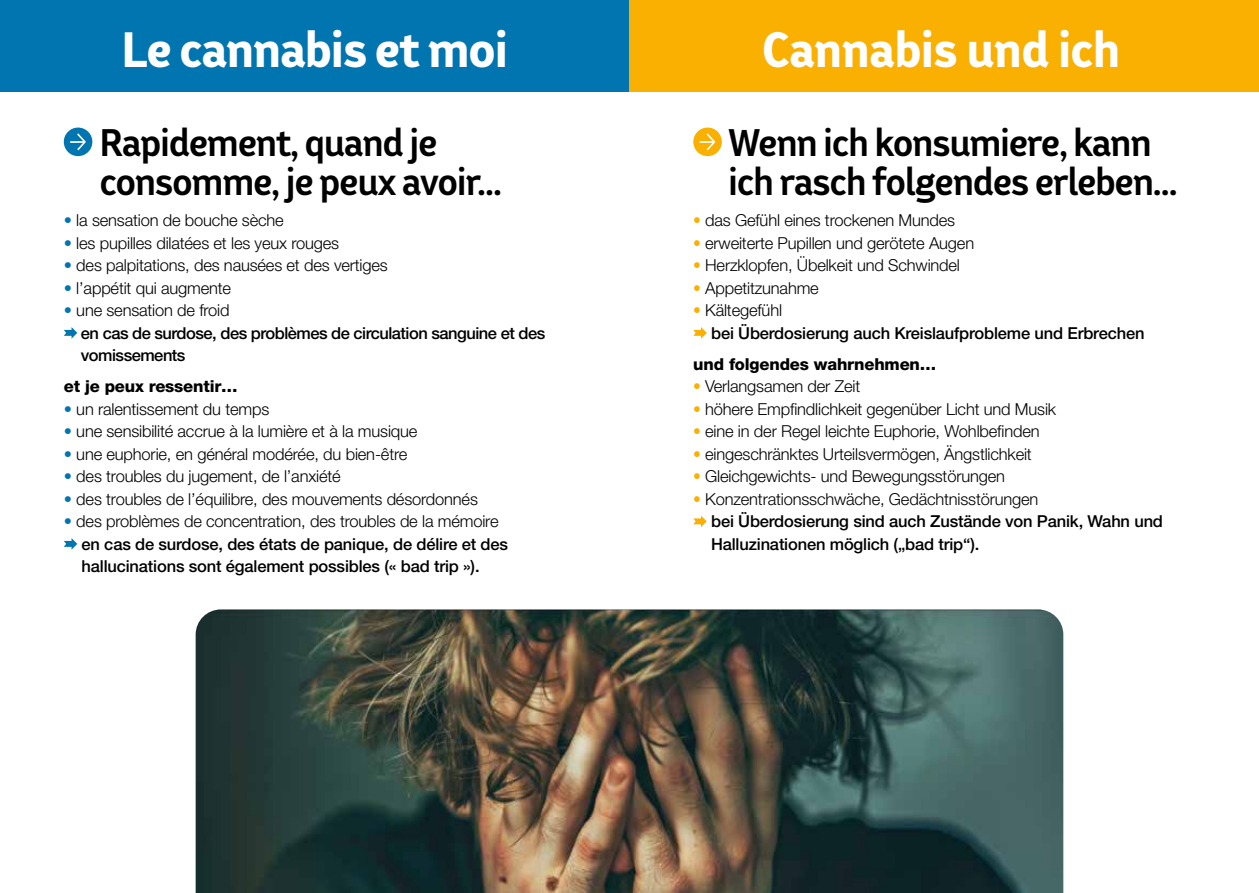
<style>
.page{position:relative;width:1259px;height:893px;background:#fff}
.page>*{position:absolute;margin:0;border:0;box-sizing:border-box;transform-origin:0 0}
.t1{font:800 46.5px "Bw Helder W1";letter-spacing:-.005em;color:#fff}
.t2{font:700 36px/39px "Bw Helder W1";letter-spacing:-.02em;color:#000}
.t3{font:300 16.5px "Helvetica Neue LT Pro";letter-spacing:-.01em;color:#000}
.t4{font:500 16.5px/22.5px "Helvetica Neue LT Pro";letter-spacing:-.01em;color:#000}
.t5{font:500 16.5px/22.5px "Helvetica Neue LT Pro";letter-spacing:-.03em;color:#000}
.t6{font:800 16.5px "Helvetica Neue LT Pro";letter-spacing:-.01em;color:#000}
.s1{color:#0075b0}
.s2{font-weight:300;color:#0075b0}
.s3{font-weight:300}
.s4{color:#f9b000}
.s5{font-weight:300;color:#f9b000}
</style>
<div class="page">
<div style="left:64px;top:128px;width:28px;height:28px;background:#0075b0;border-radius:50%"></div>
<svg style="left:70px;top:133px;width:16px;height:17px"></svg>
<svg style="left:64px;top:327px;width:13px;height:12px"></svg>
<svg style="left:64px;top:538px;width:13px;height:12px"></svg>
<div style="left:0;top:0;width:629px;height:91px;background:#0075b0"></div>
<div style="left:629px;top:0;width:630px;height:91px;background:#f9b000"></div>
<div style="left:693px;top:128px;width:29px;height:28px;background:#f9b000;border-radius:50%"></div>
<svg style="left:699px;top:133px;width:16px;height:17px"></svg>
<svg style="left:693px;top:327px;width:14px;height:12px"></svg>
<svg style="left:693px;top:516px;width:14px;height:11px"></svg>
<img style="left:196px;top:609px;width:867px;height:284px">
<h1 class="t1" style="left:122px;top:20px;width:387px">Le cannabis et moi</h1>
<h1 class="t1" style="left:762px;top:20px;width:359px">Cannabis und ich</h1>
<h2 class="t2" style="left:100px;top:123px;width:403px">Rapidement, quand je consomme, je peux avoir…</h2>
<p class="t3" style="left:64px;top:210px;width:221px"><span class="s1">•</span> la sensation de bouche sèche</p>
<p class="t3" style="left:64px;top:233px;width:277px"><span class="s1">•</span> les pupilles dilatées et les yeux rouges</p>
<p class="t3" style="left:64px;top:255px;width:325px"><span class="s1">•</span> des palpitations, des nausées et des vertiges</p>
<p class="t3" style="left:64px;top:278px;width:169px"><span class="s1">•</span> l’appétit qui augmente</p>
<p class="t5" style="left:81px;top:299px;width:466px;text-indent:-17px"><span class="s2">•</span> <span class="s3">une sensation de froid<br></span>en cas de surdose, des problèmes de circulation sanguine et des vomissements</p>
<p class="t6" style="left:64px;top:376px;width:175px">et je peux ressentir…</p>
<p class="t3" style="left:64px;top:399px;width:207px"><span class="s1">•</span> un ralentissement du temps</p>
<p class="t3" style="left:64px;top:421px;width:355px"><span class="s1">•</span> une sensibilité accrue à la lumière et à la musique</p>
<p class="t3" style="left:64px;top:444px;width:345px"><span class="s1">•</span> une euphorie, en général modérée, du bien-être</p>
<p class="t3" style="left:64px;top:466px;width:278px"><span class="s1">•</span> des troubles du jugement, de l’anxiété</p>
<p class="t3" style="left:64px;top:489px;width:416px"><span class="s1">•</span> des troubles de l’équilibre, des mouvements désordonnés</p>
<p class="t4" style="left:82px;top:510px;width:428px;text-indent:-18px"><span class="s2">•</span> <span class="s3">des problèmes de concentration, des troubles de la mémoire </span>en cas de surdose, des états de panique, de délire et des hallucinations sont également possibles (« bad trip »).</p>
<h2 class="t2" style="left:728px;top:123px;width:450px">Wenn ich konsumiere, kann ich rasch folgendes erleben…</h2>
<p class="t3" style="left:693px;top:210px;width:263px"><span class="s4">•</span> das Gefühl eines trockenen Mundes</p>
<p class="t3" style="left:693px;top:233px;width:282px"><span class="s4">•</span> erweiterte Pupillen und gerötete Augen</p>
<p class="t3" style="left:693px;top:255px;width:268px"><span class="s4">•</span> Herzklopfen, Übelkeit und Schwindel</p>
<p class="t3" style="left:693px;top:278px;width:127px"><span class="s4">•</span> Appetitzunahme</p>
<p class="t4" style="left:711px;top:299px;width:435px;text-indent:-18px"><span class="s5">•</span> <span class="s3">Kältegefühl<br></span>bei Überdosierung auch Kreislaufprobleme und Erbrechen</p>
<p class="t6" style="left:693px;top:354px;width:244px">und folgendes wahrnehmen…</p>
<p class="t3" style="left:693px;top:376px;width:168px"><span class="s4">•</span> Verlangsamen der Zeit</p>
<p class="t3" style="left:693px;top:399px;width:364px"><span class="s4">•</span> höhere Empfindlichkeit gegenüber Licht und Musik</p>
<p class="t3" style="left:693px;top:421px;width:348px"><span class="s4">•</span> eine in der Regel leichte Euphorie, Wohlbefinden</p>
<p class="t3" style="left:693px;top:444px;width:340px"><span class="s4">•</span> eingeschränktes Urteilsvermögen, Ängstlichkeit</p>
<p class="t3" style="left:693px;top:466px;width:313px"><span class="s4">•</span> Gleichgewichts- und Bewegungsstörungen</p>
<p class="t4" style="left:711px;top:487px;width:453px;text-indent:-18px"><span class="s5">•</span> <span class="s3">Konzentrationsschwäche, Gedächtnisstörungen<br></span>bei Überdosierung sind auch Zustände von Panik, Wahn und<br>Halluzinationen möglich („bad trip“).</p>
</div>
